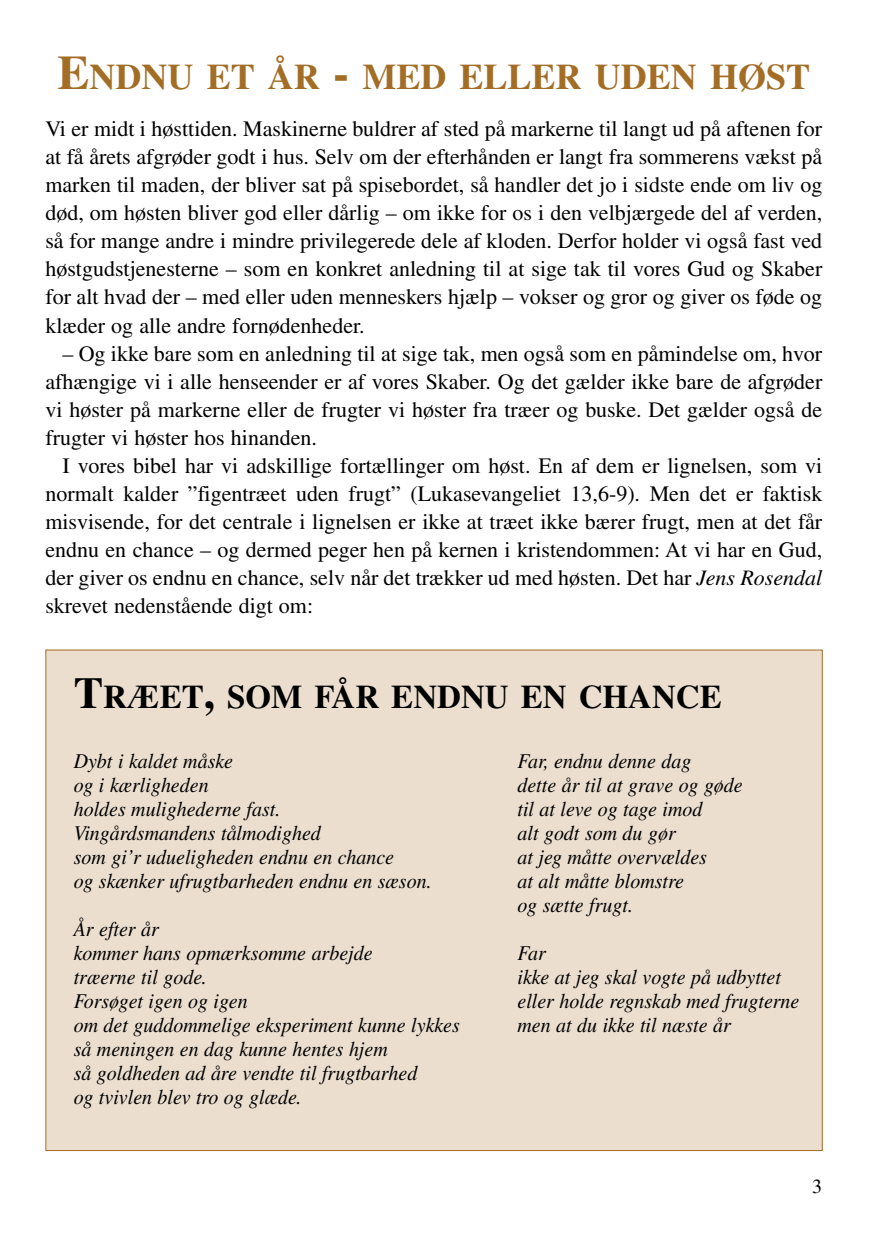
<style>
.page{position:relative;width:879px;height:1248px;background:#fff}
.page>*{position:absolute;margin:0;border:0;box-sizing:border-box;transform-origin:0 0}
.t1{font:700 36px "Times";color:#a36d25}
.t2{font:700 33px "Times";color:#000}
.t3{font:22px/28px "Times";color:#000;text-align:justify}
.t4{font:italic 21px/24px "Times";color:#000;scale:.95 1}
.t5{font:20px "Times";color:#000}
.s1{font-size:48px}
.s2{font-style:italic}
.s3{font-size:44px}
</style>
<div class="page">
<div style="left:45px;top:649px;width:778px;height:501px;background:#ebdecf"></div>
<h1 class="t1" style="left:57px;top:55px;width:754px"><span class="s1">E</span>NDNU ET ÅR <span class="s1">-</span> MED ELLER UDEN HØST</h1>
<p class="t3" style="left:45px;top:115px;width:778px">Vi er midt i høsttiden. Maskinerne buldrer af sted på markerne til langt ud på aftenen for at få årets afgrøder godt i hus. Selv om der efterhånden er langt fra sommerens vækst på marken til maden, der bliver sat på spisebordet, så handler det jo i sidste ende om liv og død, om høsten bliver god eller dårlig – om ikke for os i den velbjærgede del af verden, så for mange andre i mindre privilegerede dele af kloden. Derfor holder vi også fast ved høstgudstjenesterne – som en konkret anledning til at sige tak til vores Gud og Skaber for alt hvad der – med eller uden menneskers hjælp – vokser og gror og giver os føde og klæder og alle andre fornødenheder.</p>
<p class="t3" style="left:45px;top:339px;width:778px;text-indent:17px">– Og ikke bare som en anledning til at sige tak, men også som en påmindelse om, hvor afhængige vi i alle henseender er af vores Skaber. Og det gælder ikke bare de afgrøder vi høster på markerne eller de frugter vi høster fra træer og buske. Det gælder også de frugter vi høster hos hinanden.</p>
<p class="t3" style="left:45px;top:451px;width:778px;text-indent:17px">I vores bibel har vi adskillige fortællinger om høst. En af dem er lignelsen, som vi normalt kalder ”figentræet uden frugt” (Lukasevangeliet 13,6-9). Men det er faktisk misvisende, for det centrale i lignelsen er ikke at træet ikke bærer frugt, men at det får endnu en chance – og dermed peger hen på kernen i kristendommen: At vi har en Gud, der giver os endnu en chance, selv når det trækker ud med høsten. Det har <span class="s2">Jens Rosendal </span>skrevet nedenstående digt om:</p>
<h2 class="t2" style="left:74px;top:677px;width:649px"><span class="s3">T</span>RÆET<span class="s3">,</span> SOM FÅR ENDNU EN CHANCE</h2>
<p class="t4" style="left:74px;top:749px;width:378px">Dybt i kaldet måske<br>og i kærligheden<br>holdes mulighederne fast.<br>Vingårdsmandens tålmodighed<br>som gi’r udueligheden endnu en chance<br>og skænker ufrugtbarheden endnu en sæson.</p>
<p class="t4" style="left:74px;top:917px;width:408px">År efter år<br>kommer hans opmærksomme arbejde<br>træerne til gode.<br>Forsøget igen og igen<br>om det guddommelige eksperiment kunne lykkes så meningen en dag kunne hentes hjem<br>så goldheden ad åre vendte til frugtbarhed<br>og tvivlen blev tro og glæde.</p>
<p class="t4" style="left:517px;top:749px;width:239px">Far, endnu denne dag<br>dette år til at grave og gøde til at leve og tage imod<br>alt godt som du gør<br>at jeg måtte overvældes<br>at alt måtte blomstre<br>og sætte frugt.</p>
<p class="t4" style="left:517px;top:941px;width:298px">Far<br>ikke at jeg skal vogte på udbyttet eller holde regnskab med frugterne men at du ikke til næste år</p>
<p class="t5" style="left:812px;top:1174px;width:11px">3</p>
</div>
